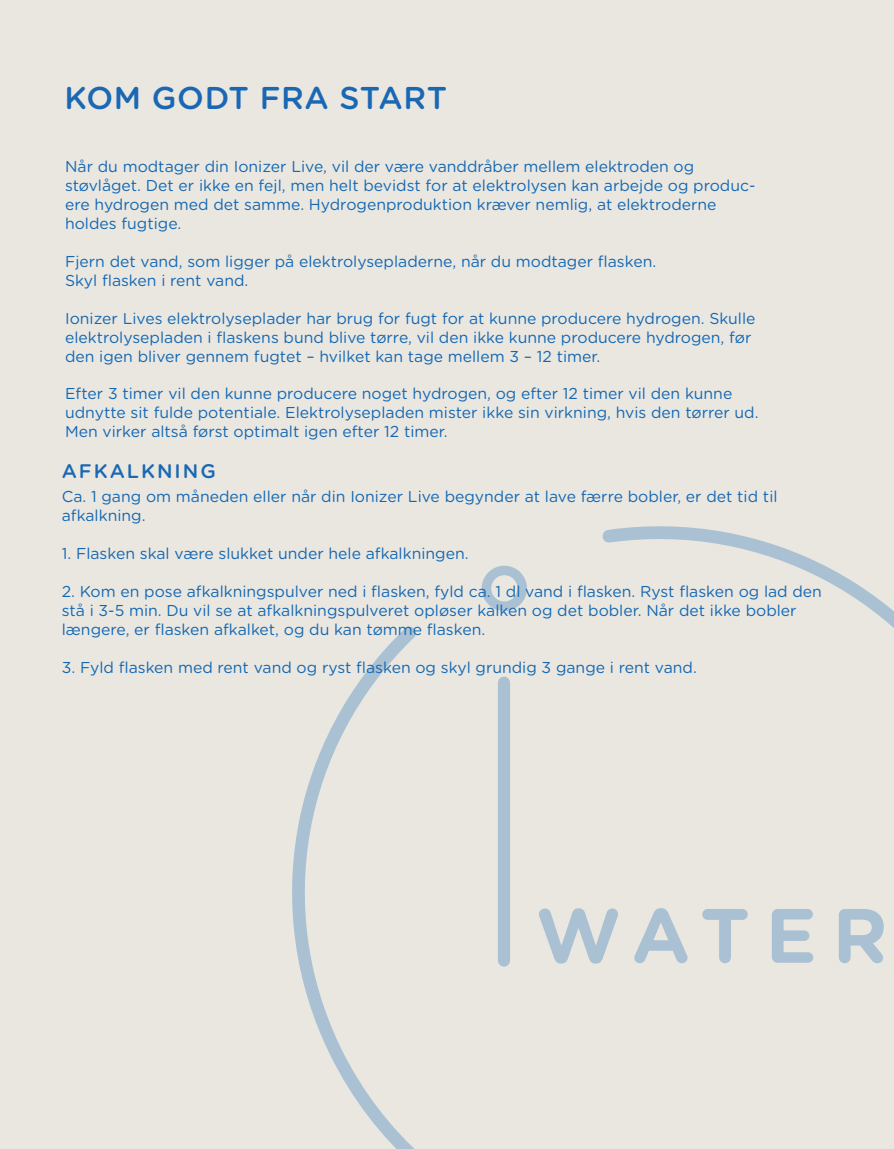
<style>
.page{position:relative;width:894px;height:1149px;background:#fff}
.page>*{position:absolute;margin:0;border:0;box-sizing:border-box;transform-origin:0 0}
.t1{font:500 31.5px "Gotham Rounded";letter-spacing:.02em;color:#1a67b3}
.t2{font:500 19.57px "Gotham Rounded";letter-spacing:.1em;color:#1a67b3}
.t3{font:15.75px/18.9px "Gotham Rounded";color:#1468b3}
</style>
<div class="page">
<div style="left:0;top:0;width:893px;height:1149px;background:#eae7e1"></div>
<div style="left:292px;top:526px;width:601px;height:623px;background:#eae7e1"></div>
<div style="left:498px;top:676px;width:12px;height:290px;background:#aac1d3;border-radius:6px"></div>
<svg style="left:481px;top:565px;width:46px;height:46px;background:#c9d3d9"></svg>
<svg style="left:539px;top:908px;width:79px;height:55px;background:#cad4da"></svg>
<svg style="left:634px;top:908px;width:53px;height:55px;background:#cbd5da"></svg>
<svg style="left:702px;top:909px;width:45px;height:54px;background:#d0d7db"></svg>
<svg style="left:771px;top:909px;width:42px;height:53px;background:#c0ced7"></svg>
<svg style="left:838px;top:909px;width:45px;height:54px;background:#bfcdd7"></svg>
<h1 class="t1" style="left:64px;top:75px;width:384px">KOM GODT FRA START</h1>
<p class="t3" style="left:65px;top:157px;width:691px">Når du modtager din Ionizer Live, vil der være vanddråber mellem elektroden og støvlåget. Det er ikke en fejl, men helt bevidst for at elektrolysen kan arbejde og produc&shy;ere hydrogen med det samme. Hydrogenproduktion kræver nemlig, at elektroderne holdes fugtige.</p>
<p class="t3" style="left:65px;top:251px;width:592px">Fjern det vand, som ligger på elektrolysepladerne, når du modtager flasken.<br>Skyl flasken i rent vand.</p>
<p class="t3" style="left:65px;top:308px;width:692px">Ionizer Lives elektrolyseplader har brug for fugt for at kunne producere hydrogen. Skulle elektrolysepladen i flaskens bund blive tørre, vil den ikke kunne producere hydrogen, før den igen bliver gennem fugtet – hvilket kan tage mellem 3 – 12 timer.</p>
<p class="t3" style="left:65px;top:383px;width:695px">Efter 3 timer vil den kunne producere noget hydrogen, og efter 12 timer vil den kunne udnytte sit fulde potentiale. Elektrolysepladen mister ikke sin virkning, hvis den tørrer ud.<br>Men virker altså først optimalt igen efter 12 timer.</p>
<p class="t2" style="left:62px;top:457px;width:155px">AFKALKNING</p>
<p class="t3" style="left:62px;top:486px;width:717px">Ca. 1 gang om måneden eller når din Ionizer Live begynder at lave færre bobler, er det tid til afkalkning.</p>
<p class="t3" style="left:62px;top:543px;width:408px">1. Flasken skal være slukket under hele afkalkningen.</p>
<p class="t3" style="left:62px;top:581px;width:761px">2. Kom en pose afkalkningspulver ned i flasken, fyld ca. 1 dl vand i flasken. Ryst flasken og lad den stå i 3-5 min. Du vil se at afkalkningspulveret opløser kalken og det bobler. Når det ikke bobler længere, er flasken afkalket, og du kan tømme flasken.</p>
<p class="t3" style="left:62px;top:657px;width:636px">3. Fyld flasken med rent vand og ryst flasken og skyl grundig 3 gange i rent vand.</p>
</div>
